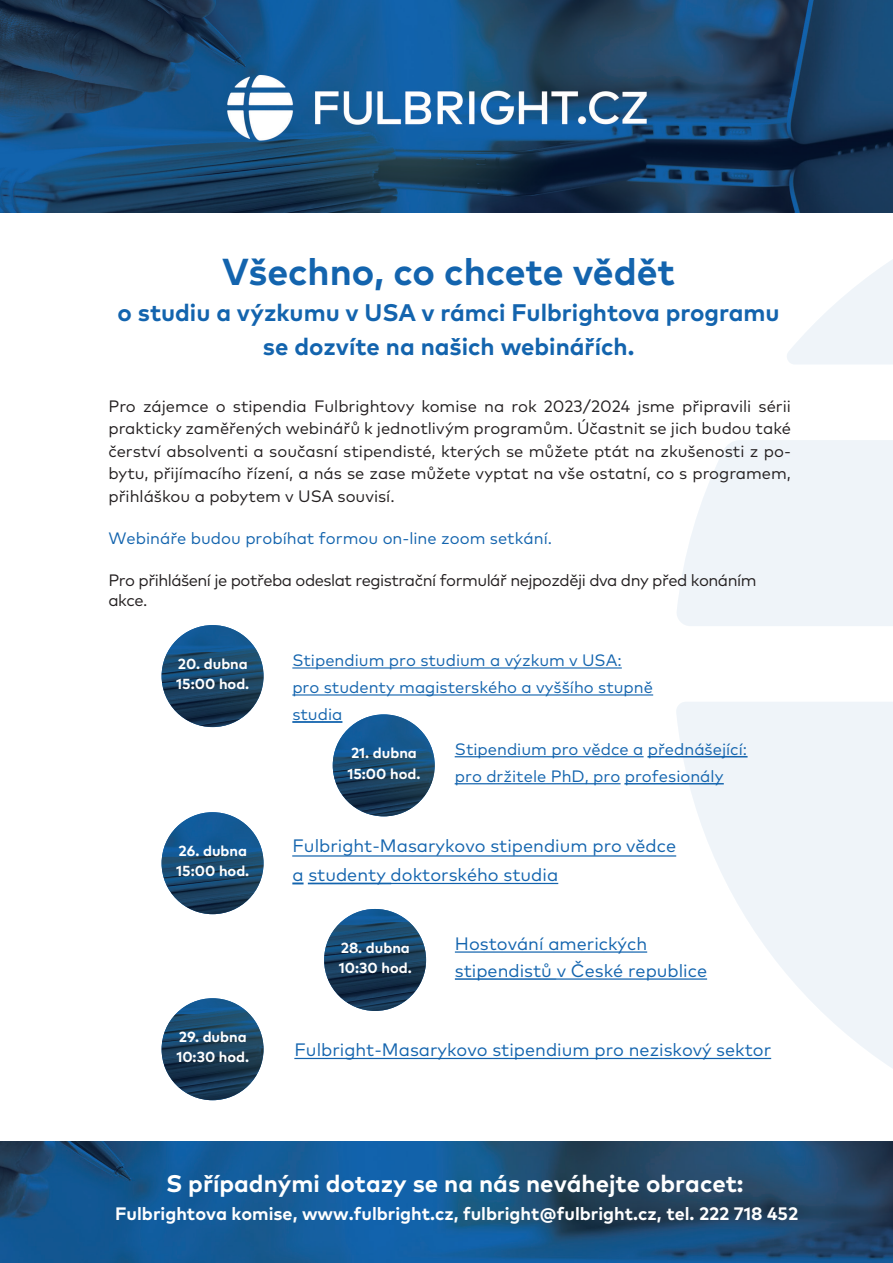
<style>
.page{position:relative;width:893px;height:1263px;background:#fff}
.page>*{position:absolute;margin:0;border:0;box-sizing:border-box;transform-origin:0 0}
.t1{font:700 37.5px "Mark Pro";color:#1364ae}
.t2{font:700 24px "Mark Pro";color:#1364ae}
.t3{font:700 24px "Mark Pro";color:#fff}
.t4{font:18px/28.7px "Mark Pro";color:#1364ae}
.t5{font:700 18px "Mark Pro";color:#fff}
.t6{font:16.5px/22.5px "Mark Pro";letter-spacing:-.03em;color:#231f20;text-align:justify}
.t7{font:16.5px/27px "Mark Pro";color:#1364ae}
.t8{font:700 14.55px "Mark Pro";color:#fff}
</style>
<div class="page">
<img style="left:0;top:1142px;width:893px;height:121px">
<img style="left:0;top:0;width:893px;height:213px">
<svg style="left:677px;top:440px;width:216px;height:186px"></svg>
<svg style="left:676px;top:702px;width:217px;height:366px;fill:#eff4f9"></svg>
<svg style="left:784px;top:203px;width:109px;height:161px"></svg>
<img style="left:333px;top:714px;width:102px;height:102px;border-radius:51px">
<img style="left:162px;top:625px;width:102px;height:102px;border-radius:51px">
<img style="left:162px;top:998px;width:102px;height:102px;border-radius:51px">
<img style="left:162px;top:812px;width:102px;height:102px;border-radius:51px">
<img style="left:324px;top:909px;width:102px;height:102px;border-radius:51px">
<hr style="left:292px;top:667px;width:330px;height:1px;background:#1364ae">
<hr style="left:292px;top:694px;width:361px;height:1px;background:#1364ae">
<hr style="left:292px;top:722px;width:50px;height:1px;background:#1364ae">
<hr style="left:455px;top:951px;width:192px;height:1px;background:#1364ae">
<hr style="left:455px;top:979px;width:102px;height:1px;background:#1364ae">
<hr style="left:557px;top:978px;width:150px;height:2px;background:#1364ae">
<hr style="left:294px;top:1058px;width:477px;height:1px;background:#1364ae">
<hr style="left:292px;top:855px;width:384px;height:1px;background:#1364ae">
<svg style="left:292px;top:883px;width:12px;height:1px"></svg>
<hr style="left:308px;top:883px;width:83px;height:1px;background:#1364ae">
<hr style="left:391px;top:883px;width:167px;height:1px;background:#1364ae">
<hr style="left:455px;top:756px;width:189px;height:1px;background:#1364ae">
<hr style="left:647px;top:756px;width:101px;height:1px;background:#1364ae">
<hr style="left:455px;top:783px;width:166px;height:1px;background:#1364ae">
<hr style="left:624px;top:783px;width:100px;height:1px;background:#1364ae">
<p class="t1" style="left:222px;top:243px;width:454px">Všechno, co chcete vědět</p>
<p class="t2" style="left:118px;top:294px;width:664px">o studiu a výzkumu v USA v rámci Fulbrightova programu</p>
<p class="t2" style="left:263px;top:329px;width:373px">se dozvíte na našich webinářích.</p>
<p class="t6" style="left:108px;top:393px;width:684px">Pro zájemce o stipendia Fulbrightovy komise na rok 2023/2024 jsme připravili sérii prakticky zaměřených webinářů k jednotlivým programům. Účastnit se jich budou také čerství absolventi a současní stipendisté, kterých se můžete ptát na zkušenosti z po&shy;bytu, přijímacího řízení, a nás se zase můžete vyptat na vše ostatní, co s programem, přihláškou a pobytem v USA souvisí.</p>
<p class="t7" style="left:108px;top:523px;width:445px">Webináře budou probíhat formou on-line zoom setkání.</p>
<p class="t6" style="left:108px;top:569px;width:650px;line-height:19.8px">Pro přihlášení je potřeba odeslat registrační formulář nejpozději dva dny před konáním akce.</p>
<p class="t8" style="left:178px;top:653px;width:72px">20. dubna</p>
<p class="t8" style="left:176px;top:673px;width:75px">15:00 hod.</p>
<p class="t8" style="left:179px;top:840px;width:70px">26. dubna</p>
<p class="t8" style="left:176px;top:860px;width:75px">15:00 hod.</p>
<p class="t7" style="left:292px;top:645px;width:362px">Stipendium pro studium a výzkum v USA:<br>pro studenty magisterského a vyššího stupně studia</p>
<p class="t8" style="left:351px;top:742px;width:67px">21. dubna</p>
<p class="t8" style="left:347px;top:762px;width:75px">15:00 hod.</p>
<p class="t7" style="left:455px;top:734px;width:294px">Stipendium pro vědce a přednášející: pro držitele PhD, pro profesionály</p>
<p class="t4" style="left:292px;top:830px;width:385px">Fulbright-Masarykovo stipendium pro vědce a studenty doktorského studia</p>
<p class="t8" style="left:341px;top:936px;width:71px">28. dubna</p>
<p class="t8" style="left:339px;top:957px;width:74px">10:30 hod.</p>
<p class="t4" style="left:455px;top:928px;width:254px;line-height:27px">Hostování amerických stipendistů v České republice</p>
<p class="t8" style="left:179px;top:1026px;width:69px">29. dubna</p>
<p class="t8" style="left:176px;top:1046px;width:74px">10:30 hod.</p>
<p class="t4" style="left:294px;top:1034px;width:478px">Fulbright-Masarykovo stipendium pro neziskový sektor</p>
<p class="t3" style="left:166px;top:1165px;width:579px">S případnými dotazy se na nás neváhejte obracet:</p>
<p class="t5" style="left:115px;top:1200px;width:685px">Fulbrightova komise, www.fulbright.cz, fulbright@fulbright.cz, tel. 222 718 452</p>
</div>
